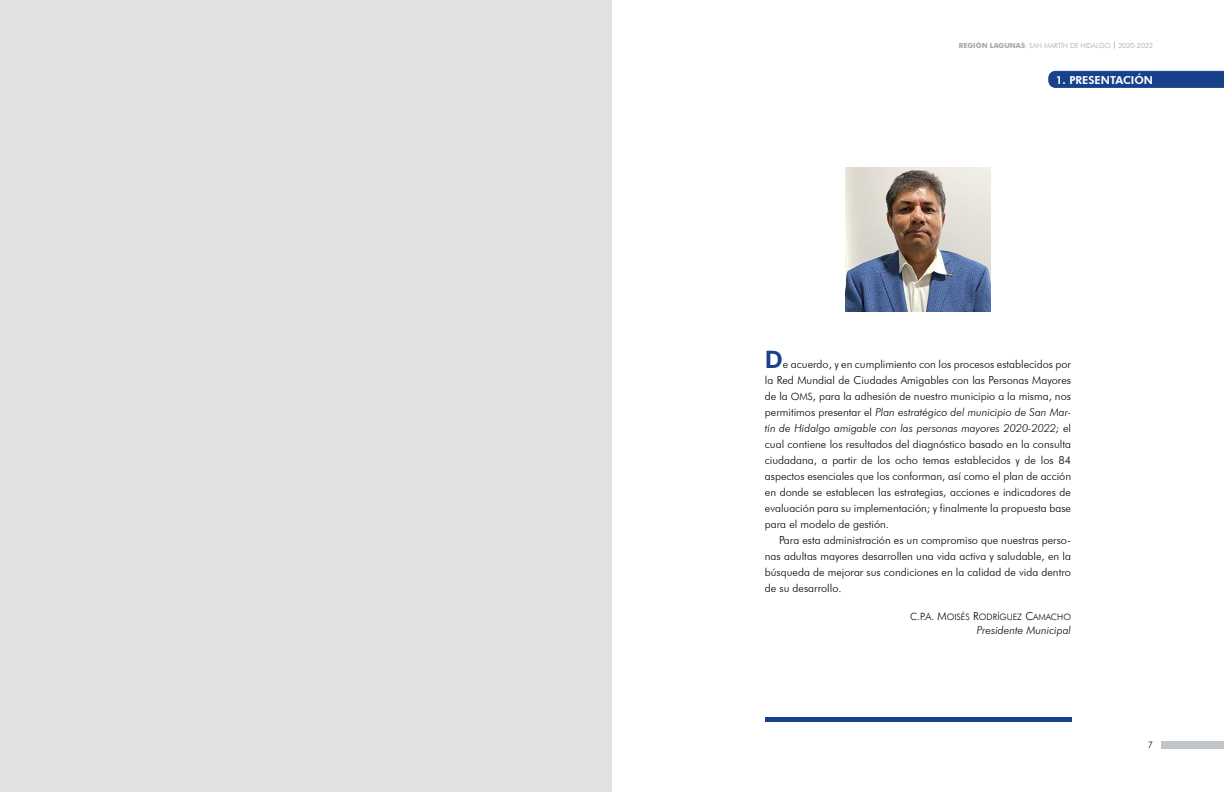
<style>
.page{position:relative;width:1224px;height:792px;background:#fff}
.page>*{position:absolute;margin:0;border:0;box-sizing:border-box;transform-origin:0 0}
.t1{font:300 11px/16px "Futura BT";color:#000;text-align:justify}
.t2{font:italic 300 11px "Futura BT";color:#000}
.t3{font:800 11px "Futura BT";color:#fff}
.t4{font:300 9px "Futura BT";color:#000}
.t5{font:8.8px "Futura BT Light SC800";color:#000}
.t6{font:300 7px "Futura BT";color:#a0a9ad}
.s1{font-weight:700}
.s2{color:#17428b}
.s3{font-weight:800;font-size:24px;color:#17428b}
.s4{font-size:10px}
.s5{font-style:italic}
.s6{font-size:11px}
</style>
<div class="page">
<div style="left:1161px;top:741px;width:63px;height:7px;background:#bfc5c8"></div>
<div style="left:0;top:0;width:612px;height:792px;background:#e3e0e0"></div>
<svg style="left:1048px;top:71px;width:176px;height:17px;background:#1a448c"></svg>
<hr style="left:765px;top:717px;width:306px;height:4px;background:#17428b">
<img style="left:846px;top:167px;width:144px;height:145px">
<p class="t6" style="left:959px;top:41px;width:196px"><span class="s1">REGIÓN LAGUNAS</span>: SAN MARTÍN DE HIDALGO <span class="s2">|</span> 2020-2022</p>
<p class="t3" style="left:1056px;top:73px;width:99px">1. PRESENTACIÓN</p>
<p class="t1" style="left:765px;top:356px;width:308px"><span class="s3">D</span>e acuerdo, y en cumplimiento con los procesos establecidos por la Red Mundial de Ciudades Amigables con las Personas Mayores de la <span class="s4">OMS</span>, para la adhesión de nuestro municipio a la misma, nos permitimos presentar el <span class="s5">Plan estratégico del municipio de San Mar&shy;tín de Hidalgo amigable con las personas mayores 2020-2022;</span> el cual contiene los resultados del diagnóstico basado en la consulta ciudadana, a partir de los ocho temas establecidos y de los 84 aspectos esenciales que los conforman, así como el plan de acción en donde se establecen las estrategias, acciones e indicadores de evaluación para su implementación; y finalmente la propuesta base para el modelo de gestión.</p>
<p class="t1" style="left:765px;top:532px;width:308px;text-indent:14px">Para esta administración es un compromiso que nuestras perso&shy;nas adultas mayores desarrollen una vida activa y saludable, en la búsqueda de mejorar sus condiciones en la calidad de vida dentro de su desarrollo.</p>
<p class="t5" style="left:910px;top:612px;width:131px"><span class="s4">C.P.A.</span> <span class="s6">M</span>OISÉS <span class="s6">R</span>ODRÍGUEZ <span class="s6">C</span>AMAC</p>
<p class="t5" style="left:1057px;top:612px;width:15px">HO</p>
<p class="t2" style="left:977px;top:623px;width:96px">Presidente Municipal</p>
<p class="t4" style="left:1148px;top:739px;width:7px">7</p>
</div>
